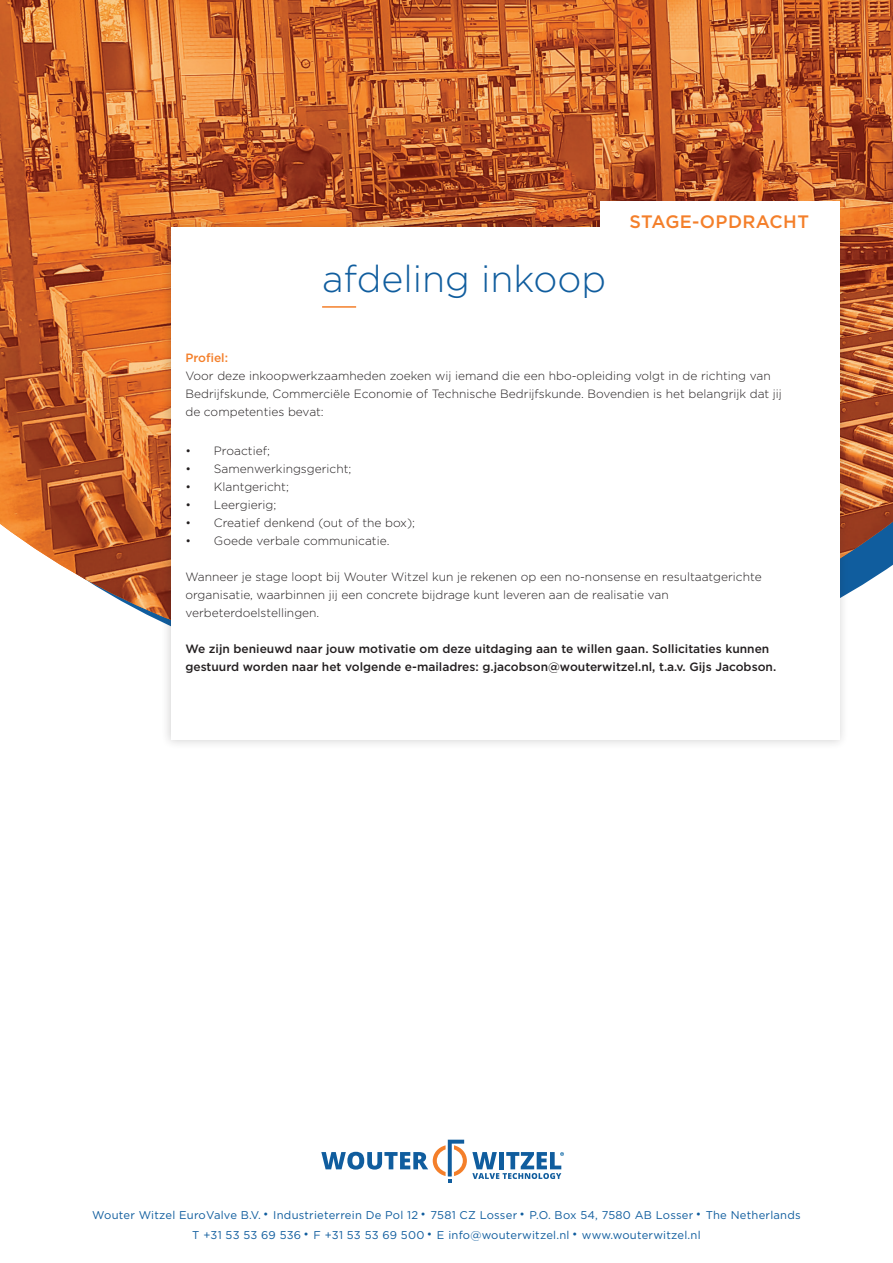
<style>
.page{position:relative;width:893px;height:1263px;background:#fff}
.page>*{position:absolute;margin:0;border:0;box-sizing:border-box;transform-origin:0 0}
.t1{font:300 37.5px "Gotham";color:#105d9e}
.t2{font:500 18px "Gotham";letter-spacing:.02em;color:#f47f2a}
.t3{font:300 12px/18px "Gotham";color:#231f20}
.t4{font:500 12px/18px "Gotham";color:#231f20}
.t5{font:500 12px "Gotham";color:#f47f2a}
.t6{font:11.25px/19.5px "Gotham";letter-spacing:.02em;color:#105d9e;text-align:center}
</style>
<div class="page">
<img style="left:0;top:0;width:893px;height:622px">
<div style="left:161px;top:218px;width:688px;height:532px;background:#231f20;opacity:.2"></div>
<div style="left:171px;top:227px;width:668px;height:513px;background:#fff"></div>
<hr style="left:322px;top:306px;width:34px;height:2px;background:#f47f2a">
<svg style="left:321px;top:1140px;width:243px;height:43px"></svg>
<div style="left:600px;top:201px;width:239px;height:29px;background:#fff"></div>
<h1 class="t1" style="left:322px;top:255px;width:286px">afdeling inkoop</h1>
<h2 class="t2" style="left:630px;top:209px;width:181px">STAGE-OPDRACHT</h2>
<p class="t5" style="left:185px;top:350px;width:44px">Profiel:</p>
<p class="t3" style="left:185px;top:367px;width:598px">Voor deze inkoopwerkzaamheden zoeken wij iemand die een hbo-opleiding volgt in de richting van<br>Bedrijfskunde, Commerciële Economie of Technische Bedrijfskunde. Bovendien is het belangrijk dat jij de competenties bevat:</p>
<p class="t3" style="left:185px;top:441px;width:86px">• Proactief;</p>
<p class="t3" style="left:185px;top:459px;width:168px">• Samenwerkingsgericht;</p>
<p class="t3" style="left:185px;top:477px;width:105px">• Klantgericht;</p>
<p class="t3" style="left:185px;top:495px;width:92px">• Leergierig;</p>
<p class="t3" style="left:185px;top:513px;width:231px">• Creatief denkend (out of the box);</p>
<p class="t3" style="left:185px;top:531px;width:205px">• Goede verbale communicatie.</p>
<p class="t3" style="left:185px;top:567px;width:578px">Wanneer je stage loopt bij Wouter Witzel kun je rekenen op een no-nonsense en resultaatgerichte organisatie, waarbinnen jij een concrete bijdrage kunt leveren aan de realisatie van verbeterdoelstellingen.</p>
<p class="t4" style="left:185px;top:639px;width:592px">We zijn benieuwd naar jouw motivatie om deze uitdaging aan te willen gaan. Sollicitaties kunnen gestuurd worden naar het volgende e-mailadres: g.jacobson@wouterwitzel.nl, t.a.v. Gijs Jacobson.</p>
<p class="t6" style="left:92px;top:1205px;width:710px">Wouter Witzel EuroValve B.V. • Industrieterrein De Pol 12 • 7581 CZ Losser • P.O. Box 54, 7580 AB Losser • The Netherlands<br>T +31 53 53 69 536 • F +31 53 53 69 500 • E info@wouterwitzel.nl • www.wouterwitzel.nl</p>
</div>
